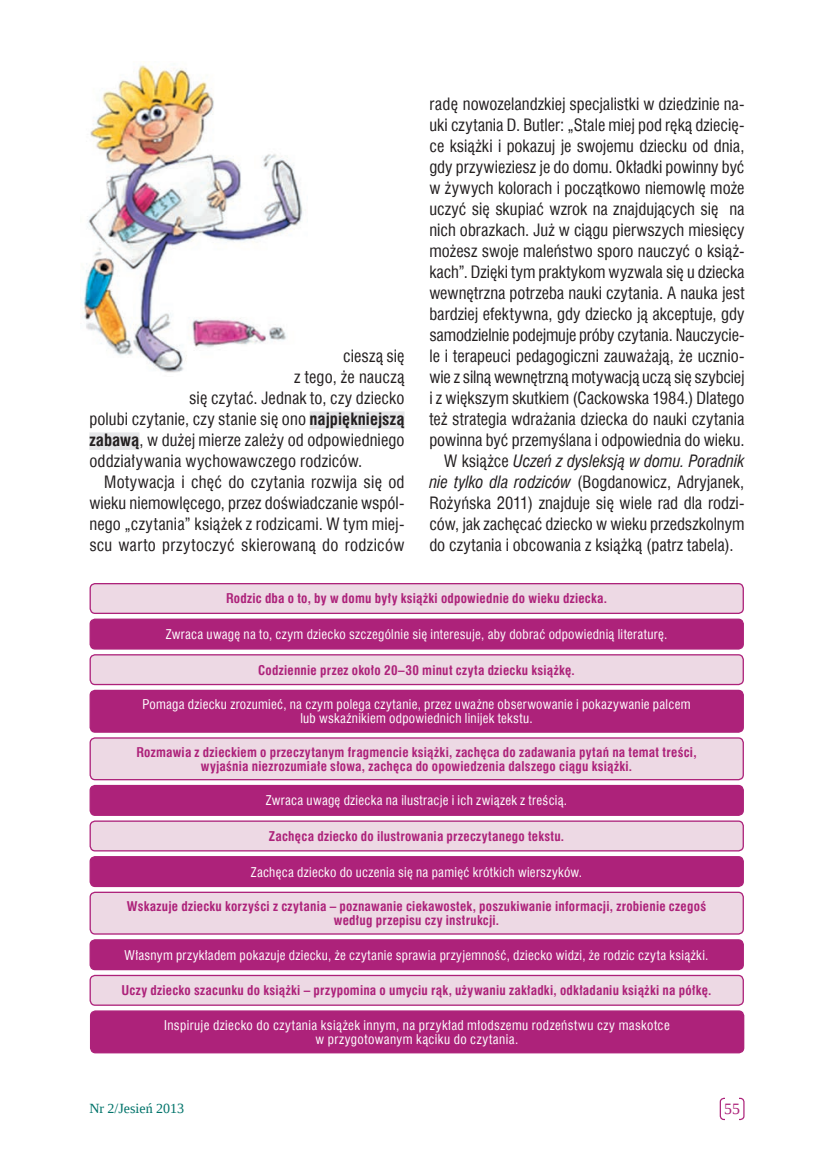
<style>
.page{position:relative;width:819px;height:1166px;background:#fff}
.page>*{position:absolute;margin:0;border:0;box-sizing:border-box;transform-origin:0 0}
.t1{font:16.62px "Swis 721 Cn EU";color:#231f20}
.t2{font:16.62px "Swis 721 Cn EU";letter-spacing:.02em;color:#231f20}
.t3{font:italic 16.62px "Swis 721 Cn EU";color:#231f20}
.t4{font:15.75px "Liberation Serif";color:#ad227a}
.t5{font:14px "Liberation Serif";color:#00736a}
.t6{font:700 13.12px/14px "Swis 721 Cn EU";letter-spacing:.02em;color:#ad227a;text-align:center}
.t7{font:13.12px/14px "Swis 721 Cn EU";letter-spacing:.02em;color:#fff;text-align:center}
.s1{font-style:normal}
.s2{font-style:italic}
.s3{font-weight:700}
</style>
<div class="page">
<div style="left:719px;top:1098px;width:25px;height:22px;border:1px solid #ad227a;border-radius:4px"></div>
<div style="left:725px;top:1096px;width:14px;height:25px;background:#fff"></div>
<img style="left:82px;top:61px;width:221px;height:312px">
<div style="left:309px;top:411px;width:95px;height:18px;background:#e6e7e9"></div>
<div style="left:89px;top:432px;width:50px;height:18px;background:#e6e7e9"></div>
<div style="left:90px;top:584px;width:653px;height:29px;background:#edd9e4;border-radius:5px"></div>
<div style="left:89px;top:583px;width:654px;height:31px;border:1px solid #ad227a;border-radius:5px"></div>
<div style="left:90px;top:619px;width:653px;height:30px;background:#ad227a;border-radius:5px"></div>
<div style="left:89px;top:618px;width:654px;height:31px;border:1px solid #ad227a;border-radius:5px"></div>
<div style="left:90px;top:655px;width:653px;height:29px;background:#edd9e4;border-radius:5px"></div>
<div style="left:89px;top:654px;width:654px;height:31px;border:1px solid #ad227a;border-radius:5px"></div>
<div style="left:90px;top:690px;width:653px;height:42px;background:#ad227a;border-radius:5px"></div>
<div style="left:89px;top:690px;width:654px;height:43px;border:1px solid #ad227a;border-radius:5px"></div>
<div style="left:90px;top:738px;width:653px;height:42px;background:#edd9e4;border-radius:5px"></div>
<div style="left:89px;top:737px;width:654px;height:43px;border:1px solid #ad227a;border-radius:5px"></div>
<div style="left:90px;top:785px;width:653px;height:30px;background:#ad227a;border-radius:5px"></div>
<div style="left:89px;top:785px;width:654px;height:31px;border:1px solid #ad227a;border-radius:5px"></div>
<div style="left:90px;top:821px;width:653px;height:30px;background:#edd9e4;border-radius:5px"></div>
<div style="left:89px;top:820px;width:654px;height:31px;border:1px solid #ad227a;border-radius:5px"></div>
<div style="left:90px;top:857px;width:653px;height:29px;background:#ad227a;border-radius:5px"></div>
<div style="left:89px;top:856px;width:654px;height:31px;border:1px solid #ad227a;border-radius:5px"></div>
<div style="left:90px;top:892px;width:653px;height:42px;background:#edd9e4;border-radius:5px"></div>
<div style="left:89px;top:891px;width:654px;height:43px;border:1px solid #ad227a;border-radius:5px"></div>
<div style="left:90px;top:940px;width:653px;height:29px;background:#ad227a;border-radius:5px"></div>
<div style="left:89px;top:939px;width:654px;height:31px;border:1px solid #ad227a;border-radius:5px"></div>
<div style="left:90px;top:975px;width:653px;height:30px;background:#edd9e4;border-radius:5px"></div>
<div style="left:89px;top:975px;width:654px;height:31px;border:1px solid #ad227a;border-radius:5px"></div>
<div style="left:91px;top:1011px;width:652px;height:42px;background:#ad227a;border-radius:5px"></div>
<div style="left:90px;top:1010px;width:654px;height:43px;border:1px solid #ad227a;border-radius:5px"></div>
<p class="t1" style="left:429px;top:93px;width:316px">radę nowozelandzkiej specjalistki w dziedzinie na-</p>
<p class="t1" style="left:429px;top:114px;width:316px">uki czytania D. Butler: „Stale miej pod ręką dziecię-</p>
<p class="t1" style="left:429px;top:135px;width:316px">ce książki i pokazuj je swojemu dziecku od dnia,</p>
<p class="t1" style="left:429px;top:156px;width:317px">gdy przywieziesz je do domu. Okładki powinny być</p>
<p class="t1" style="left:429px;top:177px;width:316px">w żywych kolorach i początkowo niemowlę może</p>
<p class="t1" style="left:429px;top:198px;width:317px">uczyć się skupiać wzrok na znajdujących się na</p>
<p class="t1" style="left:429px;top:219px;width:316px">nich obrazkach. Już w ciągu pierwszych miesięcy</p>
<p class="t1" style="left:429px;top:240px;width:316px">możesz swoje maleństwo sporo nauczyć o książ-</p>
<p class="t1" style="left:429px;top:261px;width:317px">kach”. Dzięki tym praktykom wyzwala się u dziecka</p>
<p class="t1" style="left:429px;top:282px;width:316px">wewnętrzna potrzeba nauki czytania. A nauka jest</p>
<p class="t1" style="left:429px;top:303px;width:316px">bardziej efektywna, gdy dziecko ją akceptuje, gdy</p>
<p class="t1" style="left:429px;top:324px;width:316px">samodzielnie podejmuje próby czytania. Nauczycie-</p>
<p class="t1" style="left:429px;top:345px;width:316px">le i terapeuci pedagogiczni zauważają, że ucznio-</p>
<p class="t1" style="left:429px;top:366px;width:316px">wie z silną wewnętrzną motywacją uczą się szybciej</p>
<p class="t1" style="left:429px;top:387px;width:316px">i z większym skutkiem (Cackowska 1984.) Dlatego</p>
<p class="t1" style="left:429px;top:408px;width:316px">też strategia wdrażania dziecka do nauki czytania</p>
<p class="t1" style="left:429px;top:429px;width:316px">powinna być przemyślana i odpowiednia do wieku.</p>
<p class="t3" style="left:444px;top:451px;width:302px"><span class="s1">W książce</span> Uczeń z dysleksją w domu. Poradnik</p>
<p class="t1" style="left:429px;top:471px;width:316px"><span class="s2">nie tylko dla rodziców</span> (Bogdanowicz, Adryjanek,</p>
<p class="t1" style="left:429px;top:492px;width:316px">Rożyńska 2011) znajduje się wiele rad dla rodzi-</p>
<p class="t1" style="left:429px;top:513px;width:316px">ców, jak zachęcać dziecko w wieku przedszkolnym</p>
<p class="t1" style="left:429px;top:534px;width:305px">do czytania i obcowania z książką (patrz tabela).</p>
<p class="t6" style="left:226px;top:592px;width:382px">Rodzic dba o to, by w domu były książki odpowiednie do wieku dziecka.</p>
<p class="t7" style="left:166px;top:627px;width:503px">Zwraca uwagę na to, czym dziecko szczególnie się interesuje, aby dobrać odpowiednią literaturę.</p>
<p class="t6" style="left:258px;top:663px;width:318px">Codziennie przez około 20–30 minut czyta dziecku książkę.</p>
<p class="t7" style="left:142px;top:697px;width:549px">Pomaga dziecku zrozumieć, na czym polega czytanie, przez uważne obserwowanie i pokazywanie palcem lub wskaźnikiem odpowiednich linijek tekstu.</p>
<p class="t6" style="left:136px;top:745px;width:561px">Rozmawia z dzieckiem o przeczytanym fragmencie książki, zachęca do zadawania pytań na temat treści, wyjaśnia niezrozumiałe słowa, zachęca do opowiedzenia dalszego ciągu książki.</p>
<p class="t7" style="left:266px;top:793px;width:303px">Zwraca uwagę dziecka na ilustracje i ich związek z treścią.</p>
<p class="t6" style="left:269px;top:830px;width:297px">Zachęca dziecko do ilustrowania przeczytanego tekstu.</p>
<p class="t7" style="left:251px;top:865px;width:333px">Zachęca dziecko do uczenia się na pamięć krótkich wierszyków.</p>
<p class="t6" style="left:127px;top:900px;width:580px">Wskazuje dziecku korzyści z czytania – poznawanie ciekawostek, poszukiwanie informacji, zrobienie czegoś według przepisu czy instrukcji.</p>
<p class="t7" style="left:124px;top:948px;width:585px">Własnym przykładem pokazuje dziecku, że czytanie sprawia przyjemność, dziecko widzi, że rodzic czyta książki.</p>
<p class="t6" style="left:121px;top:984px;width:591px">Uczy dziecko szacunku do książki – przypomina o umyciu rąk, używaniu zakładki, odkładaniu książki na półkę.</p>
<p class="t7" style="left:164px;top:1018px;width:507px">Inspiruje dziecko do czytania książek innym, na przykład młodszemu rodzeństwu czy maskotce w przygotowanym kąciku do czytania.</p>
<p class="t1" style="left:343px;top:345px;width:63px">cieszą się</p>
<p class="t1" style="left:294px;top:366px;width:112px">z tego, że nauczą</p>
<p class="t1" style="left:189px;top:387px;width:217px">się czytać. Jednak to, czy dziecko</p>
<p class="t1" style="left:89px;top:408px;width:317px">polubi czytanie, czy stanie się ono <span class="s3">najpiękniejszą</span></p>
<p class="t1" style="left:89px;top:429px;width:317px"><span class="s3">zabawą</span>, w dużej mierze zależy od odpowiedniego</p>
<p class="t1" style="left:89px;top:450px;width:274px">oddziaływania wychowawczego rodziców.</p>
<p class="t1" style="left:104px;top:471px;width:302px">Motywacja i chęć do czytania rozwija się od</p>
<p class="t1" style="left:89px;top:492px;width:316px">wieku niemowlęcego, przez doświadczanie wspól-</p>
<p class="t1" style="left:89px;top:513px;width:317px">nego „czytania” książek z rodzicami. W tym miej-</p>
<p class="t2" style="left:89px;top:534px;width:316px">scu warto przytoczyć skierowaną do rodziców</p>
<p class="t5" style="left:89px;top:1099px;width:96px">Nr 2/Jesień 2013</p>
<p class="t4" style="left:724px;top:1098px;width:17px">55</p>
</div>
